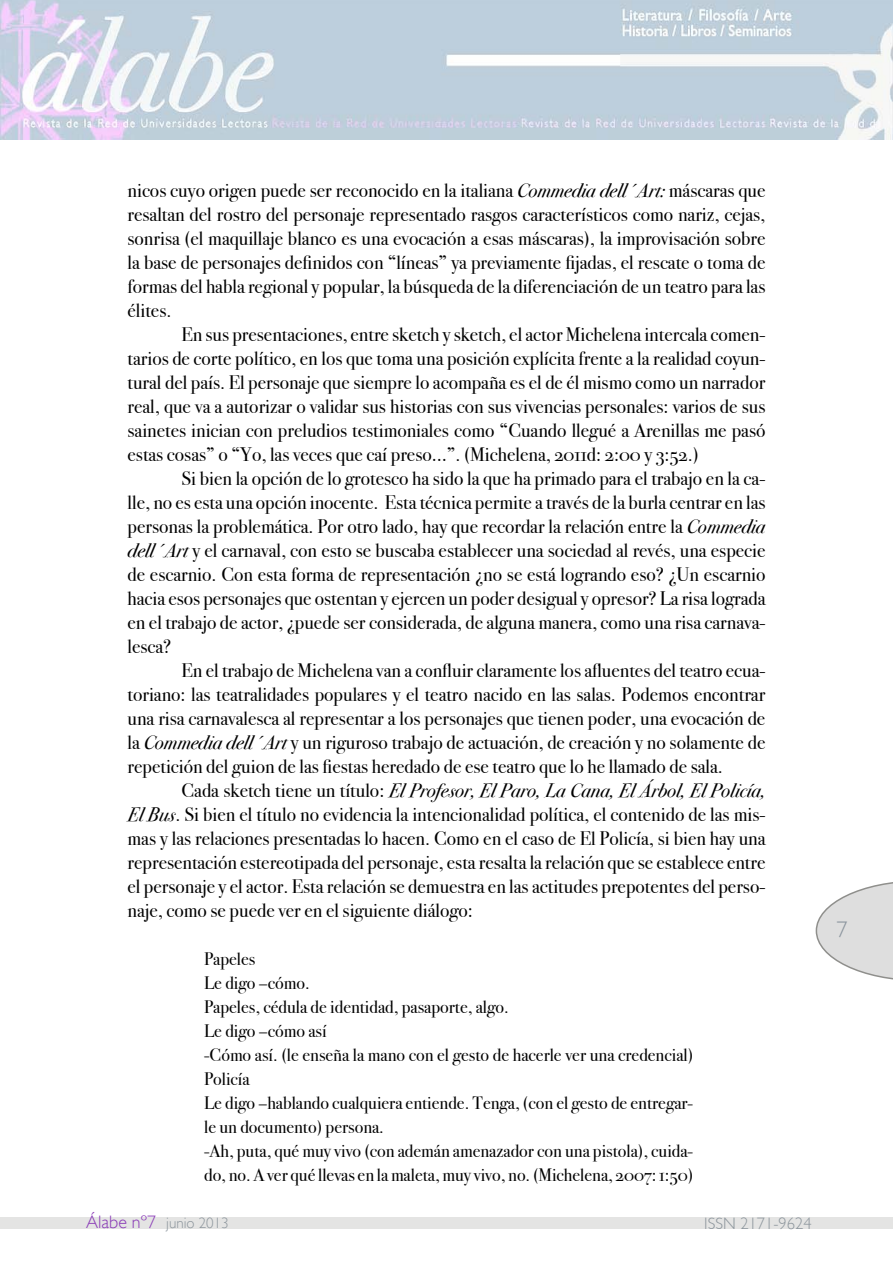
<style>
.page{position:relative;width:893px;height:1263px;background:#fff}
.page>*{position:absolute;margin:0;border:0;box-sizing:border-box;transform-origin:0 0}
.t1{font:300 22.5px "Gill Sans";color:#8a949d}
.t2{font:19.5px/24px "Bodoni Svty Two OSITCTT Book";color:#000;text-align:justify}
.t3{font:18px/24px "Bodoni Svty Two OSITCTT Book";color:#000}
.t4{font:300 16.5px "Gill Sans";color:#8c959c}
.t5{font:300 15px "Gill Sans";color:#8c959c}
.s1{font-family:"Bodoni Svty Two OSITCTT Book It"}
.s2{font-size:18px;color:#893ab6}
</style>
<div class="page">
<svg style="left:816px;top:882px;width:77px;height:98px"></svg>
<img style="left:0;top:0;width:893px;height:139px">
<div style="left:0;top:1218px;width:893px;height:11px;background:#e4e4e3"></div>
<p class="t2" style="left:128px;top:179px;width:639px">nicos cuyo origen puede ser reconocido en la italiana <span class="s1">Commedia dell´Art:</span> máscaras que resaltan del rostro del personaje representado rasgos característicos como nariz, cejas, sonrisa (el maquillaje blanco es una evocación a esas máscaras), la improvisación sobre la base de personajes definidos con “líneas” ya previamente fijadas, el rescate o toma de formas del habla regional y popular, la búsqueda de la diferenciación de un teatro para las élites.</p>
<p class="t2" style="left:128px;top:323px;width:639px;text-indent:54px">En sus presentaciones, entre sketch y sketch, el actor Michelena intercala comen&shy;tarios de corte político, en los que toma una posición explícita frente a la realidad coyun&shy;tural del país. El personaje que siempre lo acompaña es el de él mismo como un narrador real, que va a autorizar o validar sus historias con sus vivencias personales: varios de sus sainetes inician con preludios testimoniales como “Cuando llegué a Arenillas me pasó estas cosas” o “Yo, las veces que caí preso…”. (Michelena, 2011d: 2:00 y 3:52.)</p>
<p class="t2" style="left:128px;top:467px;width:639px;text-indent:54px">Si bien la opción de lo grotesco ha sido la que ha primado para el trabajo en la ca&shy;lle, no es esta una opción inocente. Esta técnica permite a través de la burla centrar en las personas la problemática. Por otro lado, hay que recordar la relación entre la <span class="s1">Commedia dell´Art</span> y el carnaval, con esto se buscaba establecer una sociedad al revés, una especie de escarnio. Con esta forma de representación ¿no se está logrando eso? ¿Un escarnio hacia esos personajes que ostentan y ejercen un poder desigual y opresor? La risa lograda en el trabajo de actor, ¿puede ser considerada, de alguna manera, como una risa carnava&shy;lesca?</p>
<p class="t2" style="left:128px;top:659px;width:639px;text-indent:54px">En el trabajo de Michelena van a confluir claramente los afluentes del teatro ecua&shy;toriano: las teatralidades populares y el teatro nacido en las salas. Podemos encontrar una risa carnavalesca al representar a los personajes que tienen poder, una evocación de la <span class="s1">Commedia dell´Art</span> y un riguroso trabajo de actuación, de creación y no solamente de repetición del guion de las fiestas heredado de ese teatro que lo he llamado de sala.</p>
<p class="t2" style="left:128px;top:779px;width:639px;text-indent:54px">Cada sketch tiene un título: <span class="s1">El Profesor, El Paro, La Cana, El Árbol, El Policía, El Bus</span>. Si bien el título no evidencia la intencionalidad política, el contenido de las mis&shy;mas y las relaciones presentadas lo hacen. Como en el caso de El Policía, si bien hay una representación estereotipada del personaje, esta resalta la relación que se establece entre el personaje y el actor. Esta relación se demuestra en las actitudes prepotentes del perso&shy;naje, como se puede ver en el siguiente diálogo:</p>
<p class="t3" style="left:204px;top:947px;width:53px">Papeles</p>
<p class="t3" style="left:204px;top:971px;width:107px">Le digo –cómo.</p>
<p class="t3" style="left:204px;top:995px;width:306px">Papeles, cédula de identidad, pasaporte, algo.</p>
<p class="t3" style="left:204px;top:1019px;width:124px">Le digo –cómo así</p>
<p class="t3" style="left:204px;top:1043px;width:491px">-Cómo así. (le enseña la mano con el gesto de hacerle ver una credencial)<br>Policía</p>
<p class="t3" style="left:204px;top:1091px;width:490px">Le digo –hablando cualquiera entiende. Tenga, (con el gesto de entregar&shy;le un documento) persona.</p>
<p class="t3" style="left:204px;top:1139px;width:491px">-Ah, puta, qué muy vivo (con ademán amenazador con una pistola), cuida&shy;do, no. A ver qué llevas en la maleta, muy vivo, no. (Michelena, 2007: 1:50)</p>
<p class="t5" style="left:86px;top:1214px;width:144px"><span class="s2">Álabe nº7</span> junio 2013</p>
<p class="t4" style="left:704px;top:1214px;width:109px">ISSN 2171-9624</p>
<p class="t1" style="left:837px;top:917px;width:13px">7</p>
</div>
